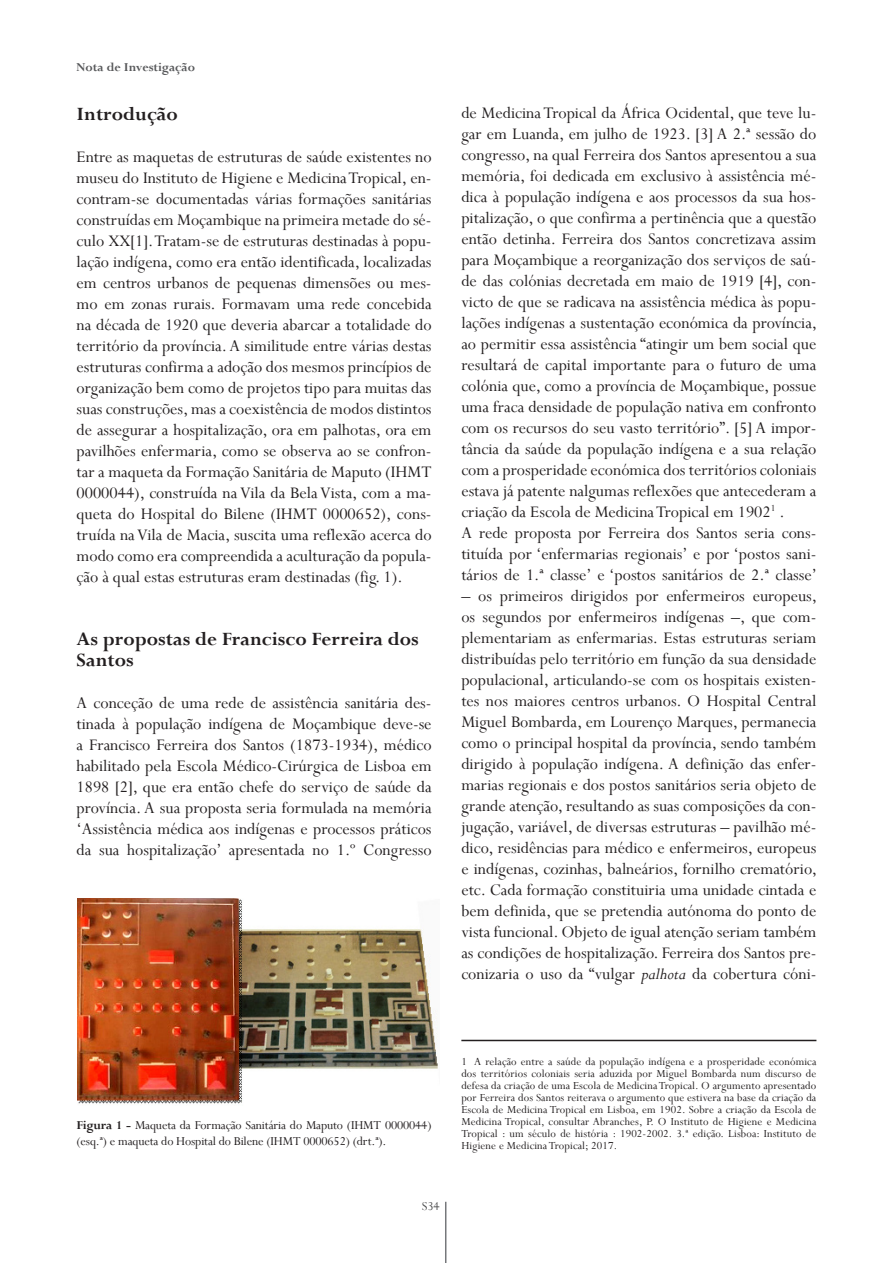
<style>
.page{position:relative;width:893px;height:1263px;background:#fff}
.page>*{position:absolute;margin:0;border:0;box-sizing:border-box;transform-origin:0 0}
.t1{font:700 21px/21px "Perpetua";color:#231f20}
.t2{font:18px/21px "Perpetua";color:#231f20;text-align:justify}
.t3{font:13.5px/16.2px "Perpetua";letter-spacing:-.01em;color:#231f20}
.t4{font:700 13.5px "Perpetua";color:#57585a}
.t5{font:13.5px "Perpetua";color:#4b4c4d}
.Endnote_text{font:12px/12px "Perpetua";letter-spacing:.01em;color:#231f20;text-align:justify}
.s1{font-style:italic}
.s2{font-weight:700}
</style>
<div class="page">
<hr style="left:445px;top:1202px;width:1px;height:61px;background:#76787b">
<img style="left:78px;top:898px;width:360px;height:206px">
<hr style="left:461px;top:1040px;width:355px;height:1px;background:#231f20">
<p class="t4" style="left:77px;top:59px;width:120px">Nota de Investigação</p>
<p class="t1" style="left:77px;top:103px;width:103px">Introdução</p>
<p class="t2" style="left:77px;top:145px;width:357px">Entre as maquetas de estruturas de saúde existentes no museu do Instituto de Higiene e Medicina Tropical, en&shy;contram-se documentadas várias formações sanitárias construídas em Moçambique na primeira metade do sé&shy;culo XX[1]. Tratam-se de estruturas destinadas à popu&shy;lação indígena, como era então identificada, localizadas em centros urbanos de pequenas dimensões ou mes&shy;mo em zonas rurais. Formavam uma rede concebida na década de 1920 que deveria abarcar a totalidade do território da província. A similitude entre várias destas estruturas confirma a adoção dos mesmos princípios de organização bem como de projetos tipo para muitas das suas construções, mas a coexistência de modos distintos de assegurar a hospitalização, ora em palhotas, ora em pavilhões enfermaria, como se observa ao se confron&shy;tar a maqueta da Formação Sanitária de Maputo (IHMT 0000044), construída na Vila da Bela Vista, com a ma&shy;queta do Hospital do Bilene (IHMT 0000652), cons&shy;truída na Vila de Macia, suscita uma reflexão acerca do modo como era compreendida a aculturação da popula&shy;ção à qual estas estruturas eram destinadas (fig. 1).</p>
<p class="t1" style="left:77px;top:628px;width:344px">As propostas de Francisco Ferreira dos<br>Santos</p>
<p class="t2" style="left:77px;top:691px;width:357px">A conceção de uma rede de assistência sanitária des&shy;tinada à população indígena de Moçambique deve-se a Francisco Ferreira dos Santos (1873-1934), médico habilitado pela Escola Médico-Cirúrgica de Lisboa em 1898 [2], que era então chefe do serviço de saúde da província. A sua proposta seria formulada na memória ‘Assistência médica aos indígenas e processos práticos da sua hospitalização’ apresentada no 1.º Congresso</p>
<p class="t2" style="left:461px;top:102px;width:357px">de Medicina Tropical da África Ocidental, que teve lu&shy;gar em Luanda, em julho de 1923. [3] A 2.ª sessão do congresso, na qual Ferreira dos Santos apresentou a sua memória, foi dedicada em exclusivo à assistência mé&shy;dica à população indígena e aos processos da sua hos&shy;pitalização, o que confirma a pertinência que a questão então detinha. Ferreira dos Santos concretizava assim para Moçambique a reorganização dos serviços de saú&shy;de das colónias decretada em maio de 1919 [4], con&shy;victo de que se radicava na assistência médica às popu&shy;lações indígenas a sustentação económica da província, ao permitir essa assistência “atingir um bem social que resultará de capital importante para o futuro de uma colónia que, como a província de Moçambique, possue uma fraca densidade de população nativa em confronto com os recursos do seu vasto território”. [5] A impor&shy;tância da saúde da população indígena e a sua relação com a prosperidade económica dos territórios coloniais estava já patente nalgumas reflexões que antecederam a criação da Escola de Medicina Tropical em 1902<sup>1</sup> .</p>
<p class="t2" style="left:461px;top:522px;width:357px">A rede proposta por Ferreira dos Santos seria cons&shy;tituída por ‘enfermarias regionais’ e por ‘postos sani&shy;tários de 1.ª classe’ e ‘postos sanitários de 2.ª classe’</p>
<p class="t2" style="left:461px;top:585px;width:357px">– os primeiros dirigidos por enfermeiros europeus, os segundos por enfermeiros indígenas –, que com&shy;plementariam as enfermarias. Estas estruturas seriam distribuídas pelo território em função da sua densidade populacional, articulando-se com os hospitais existen&shy;tes nos maiores centros urbanos. O Hospital Central Miguel Bombarda, em Lourenço Marques, permanecia como o principal hospital da província, sendo também dirigido à população indígena. A definição das enfer&shy;marias regionais e dos postos sanitários seria objeto de grande atenção, resultando as suas composições da con&shy;jugação, variável, de diversas estruturas – pavilhão mé&shy;dico, residências para médico e enfermeiros, europeus e indígenas, cozinhas, balneários, fornilho crematório, etc. Cada formação constituiria uma unidade cintada e bem definida, que se pretendia autónoma do ponto de vista funcional. Objeto de igual atenção seriam também as condições de hospitalização. Ferreira dos Santos pre&shy;conizaria o uso da “vulgar <span class="s1">palhota</span> da cobertura cóni-</p>
<p class="t3" style="left:77px;top:1117px;width:357px"><span class="s2">Figura 1 -</span> Maqueta da Formação Sanitária do Maputo (IHMT 0000044) (esq.ª) e maqueta do Hospital do Bilene (IHMT 0000652) (drt.ª).</p>
<p class="t5" style="left:422px;top:1198px;width:19px">S34</p>
<p class="Endnote_text" style="left:461px;top:1055px;width:357px">1 A relação entre a saúde da população indígena e a prosperidade económica dos territórios coloniais seria aduzida por Miguel Bombarda num discurso de defesa da criação de uma Escola de Medicina Tropical. O argumento apresentado por Ferreira dos Santos reiterava o argumento que estivera na base da criação da Escola de Medicina Tropical em Lisboa, em 1902. Sobre a criação da Escola de Medicina Tropical, consultar Abranches, P. O Instituto de Higiene e Medicina Tropical : um século de história : 1902-2002. 3.ª edição. Lisboa: Instituto de Higiene e Medicina Tropical; 2017.</p>
</div>
